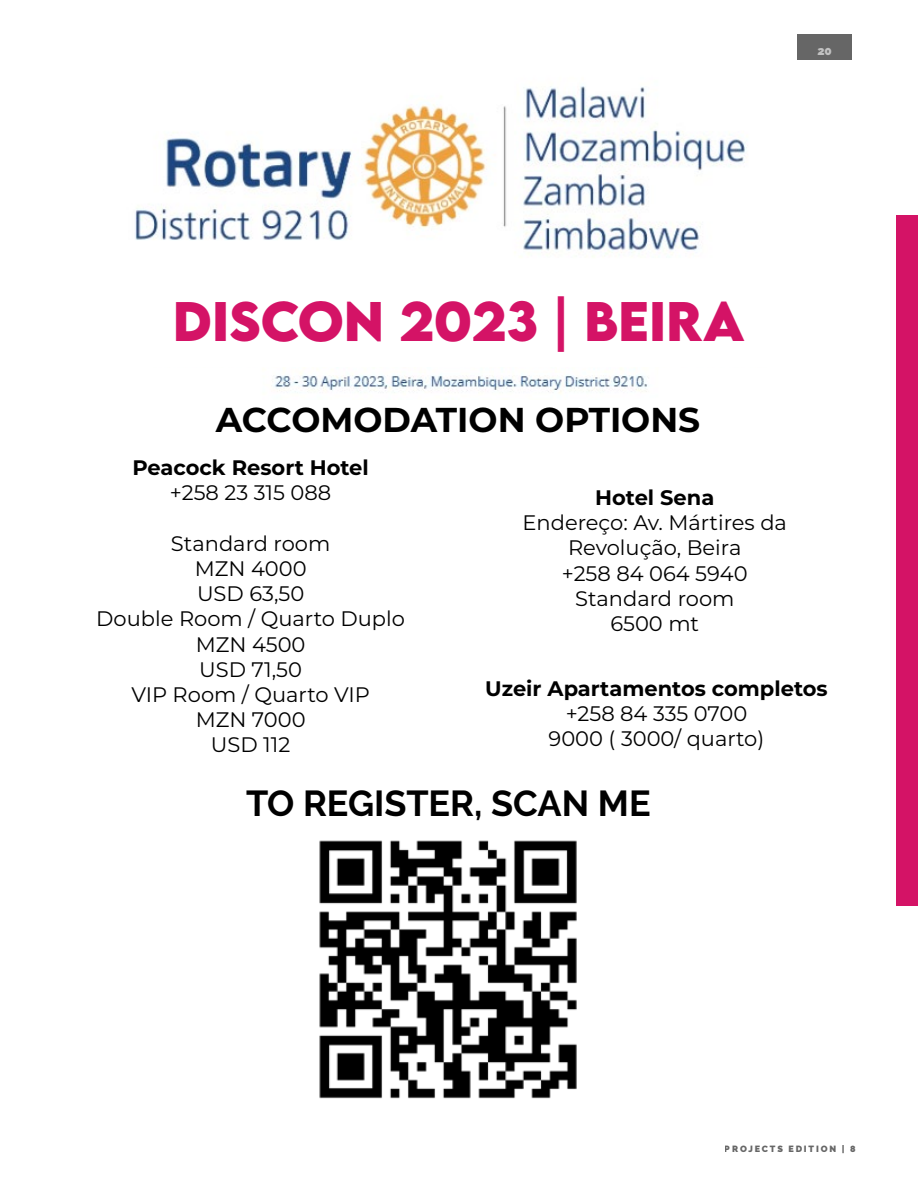
<style>
.page{position:relative;width:918px;height:1188px;background:#fff}
.page>*{position:absolute;margin:0;border:0;box-sizing:border-box;transform-origin:0 0}
.t1{font:700 49.5px "LEMONMILK";color:#d41366}
.t2{font:700 36px "Raleway";color:#000}
.t3{font:700 34.5px "Montserrat";color:#000}
.t4{font:21px/25.2px "Montserrat";color:#000;text-align:center}
.t5{font:700 21px "Montserrat";color:#000}
.t6{font:900 12px "Raleway";color:#fff}
.t7{font:900 9px "Raleway";letter-spacing:.2em;color:#000}
</style>
<div class="page">
<div style="left:896px;top:216px;width:22px;height:690px;background:#d41366"></div>
<div style="left:797px;top:34px;width:55px;height:30px;background:#666"></div>
<img style="left:135px;top:61px;width:717px;height:333px">
<div style="left:131px;top:314px;width:656px;height:53px;background:#fff"></div>
<img style="left:319px;top:840px;width:258px;height:259px">
<p class="t6" style="left:817px;top:44px;width:16px">20</p>
<h1 class="t1" style="left:173px;top:288px;width:574px">DISCON 2023 | BEIRA</h1>
<h3 class="t3" style="left:216px;top:395px;width:486px">ACCOMODATION OPTIONS</h3>
<p class="t5" style="left:132px;top:453px;width:238px">Peacock Resort Hotel</p>
<p class="t4" style="left:170px;top:480px;width:163px">+258 23 315 088</p>
<p class="t4" style="left:96px;top:530px;width:310px">Standard room<br>MZN 4000<br>USD 63,50<br>Double Room / Quarto Duplo<br>MZN 4500<br>USD 71,50<br>VIP Room / Quarto VIP<br>MZN 7000<br>USD 112</p>
<p class="t5" style="left:595px;top:482px;width:121px">Hotel Sena</p>
<p class="t4" style="left:523px;top:509px;width:266px">Endereço: Av. Mártires da<br>Revolução, Beira<br>+258 84 064 5940<br>Standard room<br>6500 mt</p>
<p class="t5" style="left:485px;top:673px;width:344px">Uzeir Apartamentos completos</p>
<p class="t4" style="left:549px;top:700px;width:217px">+258 84 335 0700<br>9000 ( 3000/ quarto)</p>
<h2 class="t2" style="left:246px;top:783px;width:406px">TO REGISTER, SCAN ME</h2>
<p class="t7" style="left:725px;top:1144px;width:132px">PROJECTS EDITION | 8</p>
</div>
